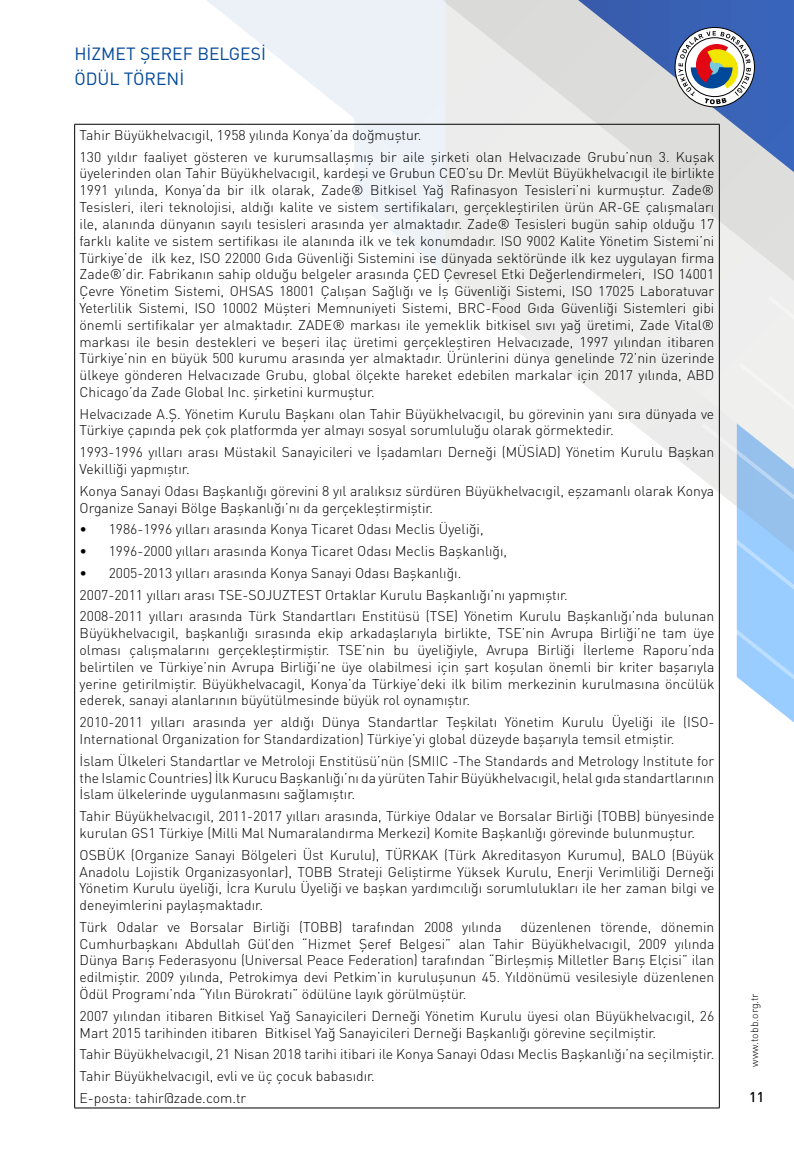
<style>
.page{position:relative;width:794px;height:1166px;background:#fff}
.page>*{position:absolute;margin:0;border:0;box-sizing:border-box;transform-origin:0 0}
.t1{font:17.5px/24.2px "DIN Pro";color:#00489a}
.t2{font:300 14px/16.8px "DIN Pro";color:#000}
.t3{font:500 14px "DIN Pro";color:#000}
.t4{font:300 10.5px "DIN Pro";color:#000}
</style>
<div class="page">
<svg style="left:104px;top:0;width:690px;height:478px"></svg>
<svg style="left:701px;top:296px;width:93px;height:730px"></svg>
<svg style="left:675px;top:27px;width:79px;height:80px"></svg>
<div style="left:675px;top:27px;width:79px;height:80px;border:1px solid #000;border-radius:50%"></div>
<svg style="left:678px;top:31px;width:73px;height:73px"></svg>
<hr style="left:74px;top:124px;width:173px;height:1px;background:#000">
<hr style="left:74px;top:124px;width:1px;height:984px;background:#000">
<hr style="left:247px;top:124px;width:472px;height:1px;background:#000">
<hr style="left:719px;top:124px;width:1px;height:984px;background:#000">
<hr style="left:74px;top:1107px;width:173px;height:1px;background:#000">
<hr style="left:247px;top:1107px;width:472px;height:1px;background:#000">
<p class="t1" style="left:74px;top:41px;width:193px">HİZMET ŞEREF BELGESİ<br>ÖDÜL TÖRENİ</p>
<p class="t2" style="left:80px;top:123px;width:636px;line-height:21.7px">Tahir Büyükhelvacıgil, 1958 yılında Konya’da doğmuştur.<br>130 yıldır faaliyet gösteren ve kurumsallaşmış bir aile şirketi olan Helvacızade Grubu’nun 3. Kuşak</p>
<p class="t2" style="left:80px;top:164px;width:636px;text-align:justify">üyelerinden olan Tahir Büyükhelvacıgil, kardeşi ve Grubun CEO’su Dr. Mevlüt Büyükhelvacıgil ile birlikte 1991 yılında, Konya’da bir ilk olarak, Zade® Bitkisel Yağ Rafinasyon Tesisleri’ni kurmuştur. Zade® Tesisleri, ileri teknolojisi, aldığı kalite ve sistem sertifikaları, gerçekleştirilen ürün AR-GE çalışmaları ile, alanında dünyanın sayılı tesisleri arasında yer almaktadır. Zade® Tesisleri bugün sahip olduğu 17 farklı kalite ve sistem sertifikası ile alanında ilk ve tek konumdadır. ISO 9002 Kalite Yönetim Sistemi’ni Türkiye’de ilk kez, ISO 22000 Gıda Güvenliği Sistemini ise dünyada sektöründe ilk kez uygulayan firma Zade®’dir. Fabrikanın sahip olduğu belgeler arasında ÇED Çevresel Etki Değerlendirmeleri, ISO 14001<br>Çevre Yönetim Sistemi, OHSAS 18001 Çalışan Sağlığı ve İş Güvenliği Sistemi, ISO 17025 Laboratuvar Yeterlilik Sistemi, ISO 10002 Müşteri Memnuniyeti Sistemi, BRC-Food Gıda Güvenliği Sistemleri gibi önemli sertifikalar yer almaktadır. ZADE® markası ile yemeklik bitkisel sıvı yağ üretimi, Zade Vital® markası ile besin destekleri ve beşeri ilaç üretimi gerçekleştiren Helvacızade, 1997 yılından itibaren Türkiye’nin en büyük 500 kurumu arasında yer almaktadır. Ürünlerini dünya genelinde 72’nin üzerinde ülkeye gönderen Helvacızade Grubu, global ölçekte hareket edebilen markalar için 2017 yılında, ABD Chicago’da Zade Global Inc. şirketini kurmuştur.</p>
<p class="t2" style="left:80px;top:405px;width:636px">Helvacızade A.Ş. Yönetim Kurulu Başkanı olan Tahir Büyükhelvacıgil, bu görevinin yanı sıra dünyada ve<br>Türkiye çapında pek çok platformda yer almayı sosyal sorumluluğu olarak görmektedir.</p>
<p class="t2" style="left:80px;top:443px;width:636px">1993-1996 yılları arası Müstakil Sanayicileri ve İşadamları Derneği (MÜSİAD) Yönetim Kurulu Başkan<br>Vekilliği yapmıştır.</p>
<p class="t2" style="left:80px;top:482px;width:636px">Konya Sanayi Odası Başkanlığı görevini 8 yıl aralıksız sürdüren Büyükhelvacıgil, eşzamanlı olarak Konya<br>Organize Sanayi Bölge Başkanlığı’nı da gerçekleştirmiştir.</p>
<p class="t2" style="left:80px;top:520px;width:405px">• 1986-1996 yılları arasında Konya Ticaret Odası Meclis Üyeliği,</p>
<p class="t2" style="left:80px;top:542px;width:429px">• 1996-2000 yılları arasında Konya Ticaret Odası Meclis Başkanlığı,</p>
<p class="t2" style="left:80px;top:561px;width:636px;line-height:21.7px">• 2005-2013 yılları arasında Konya Sanayi Odası Başkanlığı.<br>2007-2011 yılları arası TSE-SOJUZTEST Ortaklar Kurulu Başkanlığı’nı yapmıştır.<br>2008-2011 yılları arasında Türk Standartları Enstitüsü (TSE) Yönetim Kurulu Başkanlığı’nda bulunan</p>
<p class="t2" style="left:80px;top:624px;width:636px;text-align:justify">Büyükhelvacıgil, başkanlığı sırasında ekip arkadaşlarıyla birlikte, TSE’nin Avrupa Birliği’ne tam üye olması çalışmalarını gerçekleştirmiştir. TSE’nin bu üyeliğiyle, Avrupa Birliği İlerleme Raporu’nda belirtilen ve Türkiye’nin Avrupa Birliği’ne üye olabilmesi için şart koşulan önemli bir kriter başarıyla yerine getirilmiştir. Büyükhelvacagil, Konya’da Türkiye’deki ilk bilim merkezinin kurulmasına öncülük ederek, sanayi alanlarının büyütülmesinde büyük rol oynamıştır.</p>
<p class="t2" style="left:80px;top:713px;width:636px">2010-2011 yılları arasında yer aldığı Dünya Standartlar Teşkilatı Yönetim Kurulu Üyeliği ile (ISO-<br>International Organization for Standardization) Türkiye’yi global düzeyde başarıyla temsil etmiştir.</p>
<p class="t2" style="left:80px;top:752px;width:636px;text-align:justify">İslam Ülkeleri Standartlar ve Metroloji Enstitüsü’nün (SMIIC -The Standards and Metrology Institute for the Islamic Countries) İlk Kurucu Başkanlığı’nı da yürüten Tahir Büyükhelvacıgil, helal gıda standartlarının İslam ülkelerinde uygulanmasını sağlamıştır.</p>
<p class="t2" style="left:80px;top:807px;width:636px">Tahir Büyükhelvacıgil, 2011-2017 yılları arasında, Türkiye Odalar ve Borsalar Birliği (TOBB) bünyesinde kurulan GS1 Türkiye (Milli Mal Numaralandırma Merkezi) Komite Başkanlığı görevinde bulunmuştur.</p>
<p class="t2" style="left:80px;top:845px;width:636px;text-align:justify">OSBÜK (Organize Sanayi Bölgeleri Üst Kurulu), TÜRKAK (Türk Akreditasyon Kurumu), BALO (Büyük Anadolu Lojistik Organizasyonlar), TOBB Strateji Geliştirme Yüksek Kurulu, Enerji Verimliliği Derneği Yönetim Kurulu üyeliği, İcra Kurulu Üyeliği ve başkan yardımcılığı sorumlulukları ile her zaman bilgi ve deneyimlerini paylaşmaktadır.</p>
<p class="t2" style="left:80px;top:918px;width:424px">Türk Odalar ve Borsalar Birliği (TOBB) tarafından 2008 yılında</p>
<p class="t2" style="left:80px;top:918px;width:636px;text-align:justify;text-indent:441px">düzenlenen törende, dönemin Cumhurbaşkanı Abdullah Gül’den “Hizmet Şeref Belgesi” alan Tahir Büyükhelvacıgil, 2009 yılında Dünya Barış Federasyonu (Universal Peace Federation) tarafından “Birleşmiş Milletler Barış Elçisi” ilan edilmiştir. 2009 yılında, Petrokimya devi Petkim’in kuruluşunun 45. Yıldönümü vesilesiyle düzenlenen Ödül Programı’nda “Yılın Bürokratı” ödülüne layık görülmüştür.</p>
<p class="t2" style="left:80px;top:1007px;width:636px">2007 yılından itibaren Bitkisel Yağ Sanayicileri Derneği Yönetim Kurulu üyesi olan Büyükhelvacıgil, 26<br>Mart 2015 tarihinden itibaren Bitkisel Yağ Sanayicileri Derneği Başkanlığı görevine seçilmiştir.</p>
<p class="t2" style="left:80px;top:1043px;width:636px;line-height:21.7px">Tahir Büyükhelvacıgil, 21 Nisan 2018 tarihi itibari ile Konya Sanayi Odası Meclis Başkanlığı’na seçilmiştir.<br>Tahir Büyükhelvacıgil, evli ve üç çocuk babasıdır.<br>E-posta: tahir@zade.com.tr</p>
<p class="t4" style="left:747px;top:1067px;width:75px;rotate:-90deg">www.tobb.org.tr</p>
<p class="t3" style="left:749px;top:1087px;width:16px">11</p>
</div>
